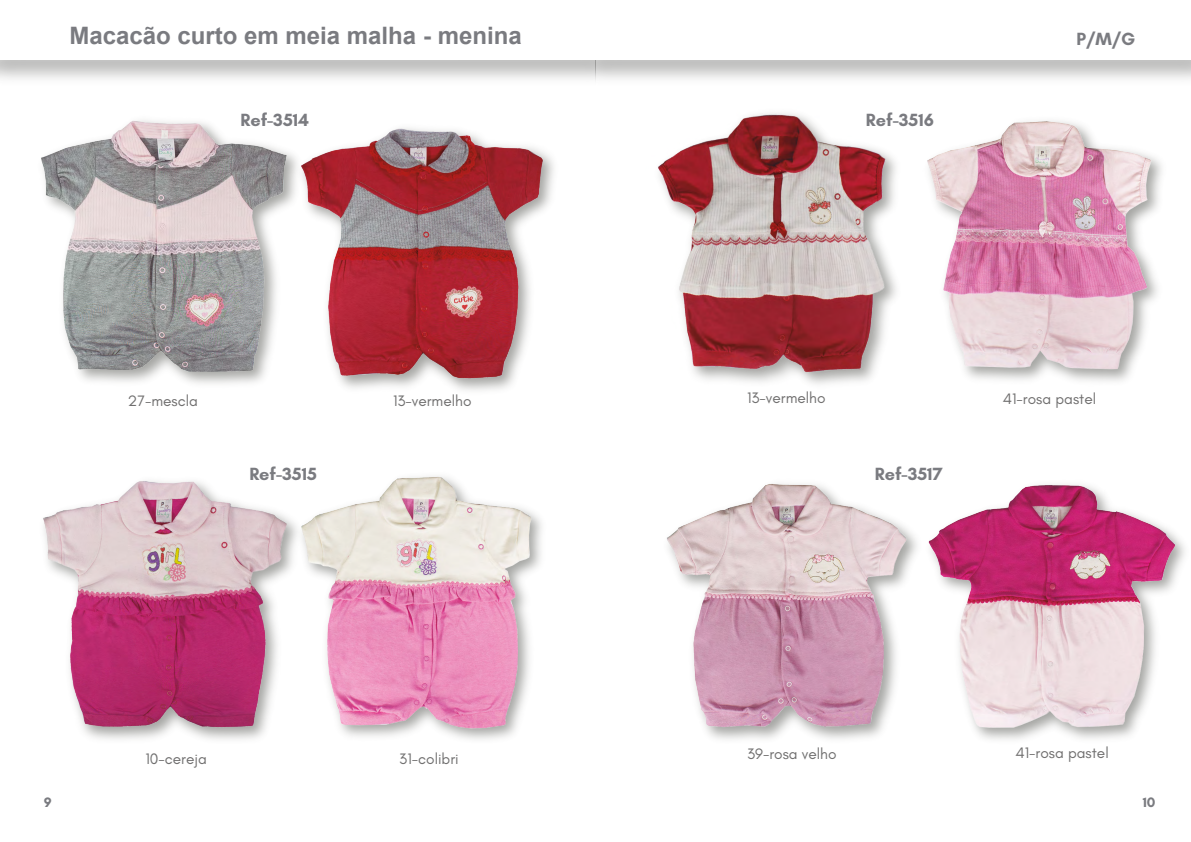
<style>
.page{position:relative;width:1191px;height:842px;background:#fff}
.page>*{position:absolute;margin:0;border:0;box-sizing:border-box;transform-origin:0 0}
.t1{font:700 24px "Arial";color:#7a7b80}
.t2{font:700 18px "Glacial Indifference";color:#7a7b80}
.t3{font:15.5px "Glacial Indifference";color:#706f6f}
.t4{font:700 14px "Glacial Indifference";color:#7a7b80}
</style>
<div class="page">
<img style="left:323px;top:128px;width:231px;height:263px">
<img style="left:41px;top:120px;width:282px;height:264px">
<img style="left:43px;top:481px;width:211px;height:259px">
<img style="left:254px;top:476px;width:288px;height:264px">
<img style="left:960px;top:121px;width:202px;height:261px">
<img style="left:595px;top:79px;width:365px;height:305px">
<img style="left:667px;top:483px;width:208px;height:257px">
<img style="left:875px;top:484px;width:310px;height:256px">
<h1 class="t1" style="left:69px;top:19px;width:454px">Macacão curto em meia malha - menina</h1>
<p class="t2" style="left:240px;top:109px;width:70px">Ref-3514</p>
<p class="t3" style="left:128px;top:392px;width:72px">27-mescla</p>
<p class="t3" style="left:393px;top:392px;width:80px">13-vermelho</p>
<p class="t2" style="left:249px;top:463px;width:69px">Ref-3515</p>
<p class="t4" style="left:44px;top:794px;width:9px">9</p>
<p class="t3" style="left:145px;top:750px;width:63px">10-cereja</p>
<p class="t3" style="left:399px;top:750px;width:61px">31-colibri</p>
<p class="t2" style="left:866px;top:109px;width:69px">Ref-3516</p>
<p class="t2" style="left:1076px;top:27px;width:60px">P/M/G</p>
<p class="t3" style="left:747px;top:390px;width:80px">13-vermelho</p>
<p class="t2" style="left:875px;top:463px;width:69px">Ref-3517</p>
<p class="t3" style="left:1002px;top:390px;width:95px">41-rosa pastel</p>
<p class="t3" style="left:747px;top:745px;width:91px">39-rosa velho</p>
<p class="t3" style="left:1015px;top:744px;width:95px">41-rosa pastel</p>
<p class="t4" style="left:1142px;top:794px;width:14px">10</p>
</div>
